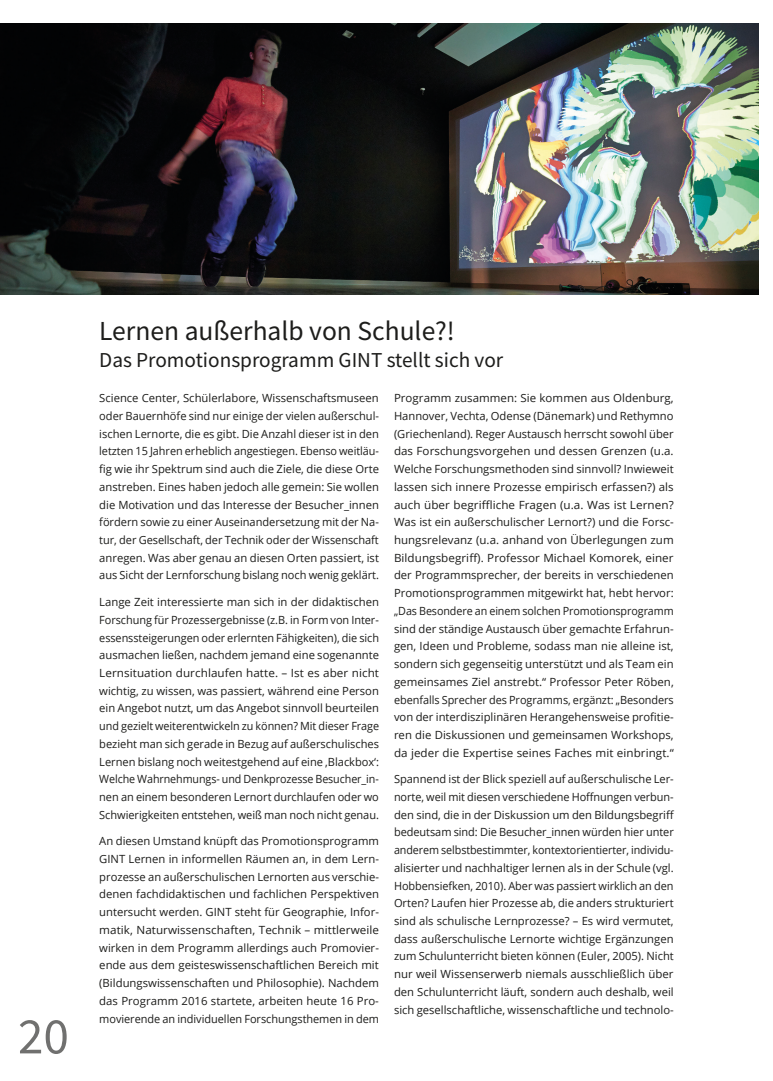
<style>
.page{position:relative;width:773px;height:1081px;background:#fff}
.page>*{position:absolute;margin:0;border:0;box-sizing:border-box;transform-origin:0 0}
.t1{font:51.25px "Source Sans Pro";color:#70706f}
.Titel-Standardformat{font:27.5px "Source Sans Pro";color:#1d1d1b}
.Titel-Standardformat-2{font:21.25px "Source Sans Pro";color:#1d1d1b}
.Titel-Standardformat-3{font:11.25px/17.8px "Open Sans";letter-spacing:-.005em;color:#1d1d1b;text-align:justify}
</style>
<div class="page">
<img style="left:0;top:24px;width:758px;height:270px">
<h1 class="t1" style="left:18px;top:1003px;width:52px">20</h1>
<p class="Titel-Standardformat" style="left:99px;top:314px;width:357px">Lernen außerhalb von Schule?!</p>
<p class="Titel-Standardformat-2" style="left:99px;top:346px;width:405px">Das Promotionsprogramm GINT stellt sich vor</p>
<p class="Titel-Standardformat-3" style="left:99px;top:389px;width:281px">Science Center, Schülerlabore, Wissenschaftsmuseen oder Bauernhöfe sind nur einige der vielen außerschul&shy;ischen Lernorte, die es gibt. Die Anzahl dieser ist in den letzten 15 Jahren erheblich angestiegen. Ebenso weitläu&shy;fig wie ihr Spektrum sind auch die Ziele, die diese Orte anstreben. Eines haben jedoch alle gemein: Sie wollen die Motivation und das Interesse der Besucher_innen fördern sowie zu einer Auseinandersetzung mit der Na&shy;tur, der Gesellschaft, der Technik oder der Wissenschaft anregen. Was aber genau an diesen Orten passiert, ist aus Sicht der Lernforschung bislang noch wenig geklärt.</p>
<p class="Titel-Standardformat-3" style="left:99px;top:593px;width:281px">Lange Zeit interessierte man sich in der didaktischen Forschung für Prozessergebnisse (z.B. in Form von Inter&shy;essenssteigerungen oder erlernten Fähigkeiten), die sich ausmachen ließen, nachdem jemand eine sogenannte Lernsituation durchlaufen hatte. – Ist es aber nicht wichtig, zu wissen, was passiert, während eine Person ein Angebot nutzt, um das Angebot sinnvoll beurteilen und gezielt weiterentwickeln zu können? Mit dieser Frage bezieht man sich gerade in Bezug auf außerschulisches Lernen bislang noch weitestgehend auf eine ‚Blackbox‘:<br>Welche Wahrnehmungs- und Denkprozesse Besucher_in&shy;nen an einem besonderen Lernort durchlaufen oder wo Schwierigkeiten entstehen, weiß man noch nicht genau.</p>
<p class="Titel-Standardformat-3" style="left:99px;top:832px;width:281px">An diesen Umstand knüpft das Promotionsprogramm GINT Lernen in informellen Räumen an, in dem Lern&shy;prozesse an außerschulischen Lernorten aus verschie&shy;denen fachdidaktischen und fachlichen Perspektiven untersucht werden. GINT steht für Geographie, Infor&shy;matik, Naturwissenschaften, Technik – mittlerweile wirken in dem Programm allerdings auch Promovier&shy;ende aus dem geisteswissenschaftlichen Bereich mit (Bildungswissenschaften und Philosophie). Nachdem das Programm 2016 startete, arbeiten heute 16 Pro&shy;movierende an individuellen Forschungsthemen in dem</p>
<p class="Titel-Standardformat-3" style="left:394px;top:389px;width:281px">Programm zusammen: Sie kommen aus Oldenburg, Hannover, Vechta, Odense (Dänemark) und Rethymno (Griechenland). Reger Austausch herrscht sowohl über das Forschungsvorgehen und dessen Grenzen (u.a.<br>Welche Forschungsmethoden sind sinnvoll? Inwieweit lassen sich innere Prozesse empirisch erfassen?) als auch über begriffliche Fragen (u.a. Was ist Lernen?<br>Was ist ein außerschulischer Lernort?) und die Forsc&shy;hungsrelevanz (u.a. anhand von Überlegungen zum Bildungsbegriff). Professor Michael Komorek, einer der Programmsprecher, der bereits in verschiedenen Promotionsprogrammen mitgewirkt hat, hebt hervor: „Das Besondere an einem solchen Promotionsprogramm sind der ständige Austausch über gemachte Erfahrun&shy;gen, Ideen und Probleme, sodass man nie alleine ist, sondern sich gegenseitig unterstützt und als Team ein gemeinsames Ziel anstrebt.“ Professor Peter Röben, ebenfalls Sprecher des Programms, ergänzt: „Besonders von der interdisziplinären Herangehensweise profitie&shy;ren die Diskussionen und gemeinsamen Workshops, da jeder die Expertise seines Faches mit einbringt.“</p>
<p class="Titel-Standardformat-3" style="left:394px;top:770px;width:282px">Spannend ist der Blick speziell auf außerschulische Ler&shy;norte, weil mit diesen verschiedene Hoffnungen verbun&shy;den sind, die in der Diskussion um den Bildungsbegriff bedeutsam sind: Die Besucher_innen würden hier unter anderem selbstbestimmter, kontextorientierter, individu&shy;alisierter und nachhaltiger lernen als in der Schule (vgl.<br>Hobbensiefken, 2010). Aber was passiert wirklich an den Orten? Laufen hier Prozesse ab, die anders strukturiert sind als schulische Lernprozesse? – Es wird vermutet, dass außerschulische Lernorte wichtige Ergänzungen zum Schulunterricht bieten können (Euler, 2005). Nicht nur weil Wissenserwerb niemals ausschließlich über den Schulunterricht läuft, sondern auch deshalb, weil sich gesellschaftliche, wissenschaftliche und technolo-</p>
</div>
